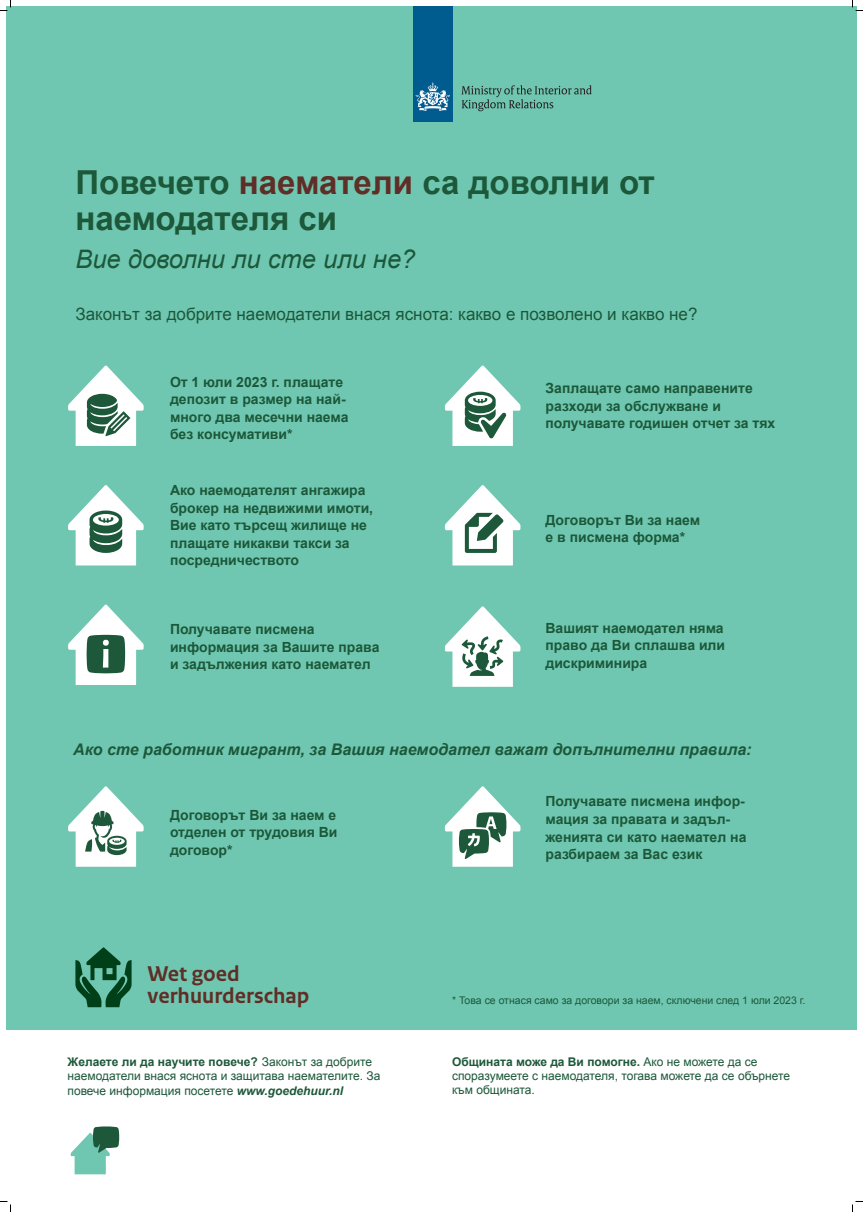
<style>
.page{position:relative;width:863px;height:1212px;background:#fff}
.page>*{position:absolute;margin:0;border:0;box-sizing:border-box;transform-origin:0 0}
.t1{font:700 33px/36px "Arial";color:#1c5839}
.t2{font:italic 25.5px "Arial";color:#1c5839}
.t3{font:700 22.5px/22.5px "Rijksoverheid Sans Text";color:#5f2e26}
.t4{font:17px "Arial";color:#1c5839}
.t5{font:italic 700 16px "Arial";color:#1c5839}
.t6{font:700 14px/17.5px "Arial";color:#1c5839}
.t7{font:12px/14.4px "Arial";color:#1c5839}
.t8{font:10.5px "Arial";color:#1c593a}
.s1{color:#5f2e26}
.s2{font-weight:700}
.s3{font-weight:700;font-style:italic}
</style>
<div class="page">
<div style="left:6px;top:6px;width:851px;height:1023px;background:#70c7b1"></div>
<svg style="left:75px;top:947px;width:57px;height:60px"></svg>
<svg style="left:445px;top:485px;width:75px;height:80px"></svg>
<svg style="left:68px;top:365px;width:76px;height:81px"></svg>
<svg style="left:68px;top:485px;width:76px;height:80px"></svg>
<svg style="left:445px;top:365px;width:75px;height:81px"></svg>
<svg style="left:445px;top:786px;width:75px;height:80px"></svg>
<svg style="left:68px;top:786px;width:76px;height:80px"></svg>
<svg style="left:68px;top:604px;width:76px;height:81px"></svg>
<svg style="left:445px;top:606px;width:75px;height:81px"></svg>
<div style="left:413px;top:6px;width:40px;height:116px;background:#005b8f"></div>
<svg style="left:416px;top:82px;width:34px;height:29px"></svg>
<svg style="left:461px;top:85px;width:131px;height:26px"></svg>
<svg style="left:71px;top:1126px;width:48px;height:48px"></svg>
<div style="left:99px;top:1128px;width:15px;height:14px;background:#1c5839"></div>
<svg style="left:0;top:0;width:11px;height:11px"></svg>
<svg style="left:0;top:1201px;width:11px;height:11px"></svg>
<svg style="left:852px;top:0;width:11px;height:11px"></svg>
<svg style="left:852px;top:1201px;width:11px;height:11px"></svg>
<h1 class="t1" style="left:75px;top:165px;width:581px">Повечето <span class="s1">наематели</span> са доволни от наемодателя си</h1>
<h2 class="t2" style="left:75px;top:242px;width:341px">Вие доволни ли сте или не?</h2>
<p class="t4" style="left:75px;top:303px;width:624px">Законът за добрите наемодатели внася яснота: какво е позволено и какво не?</p>
<p class="t6" style="left:170px;top:373px;width:180px">От 1 юли 2023 г. плащате депозит в размер на най&shy;много два месечни наема без консумативи*</p>
<p class="t6" style="left:545px;top:380px;width:231px">Заплащате само направените разходи за обслужване и получавате годишен отчет за тях</p>
<p class="t6" style="left:170px;top:482px;width:205px">Ако наемодателят ангажира брокер на недвижими имоти,<br>Вие като търсещ жилище не плащате никакви такси за посредничеството</p>
<p class="t6" style="left:545px;top:511px;width:156px">Договорът Ви за наем е в писмена форма*</p>
<p class="t6" style="left:170px;top:621px;width:211px">Получавате писмена информация за Вашите права и задължения като наемател</p>
<p class="t6" style="left:545px;top:619px;width:181px;text-align:justify">Вашият наемодател няма право да Ви сплашва или дискриминира</p>
<p class="t5" style="left:73px;top:738px;width:680px">Ако сте работник мигрант, за Вашия наемодател важат допълнителни правила:</p>
<p class="t6" style="left:170px;top:806px;width:169px;text-align:justify">Договорът Ви за наем е отделен от трудовия Ви договор*</p>
<h3 class="t3" style="left:148px;top:962px;width:163px">Wet goed verhuurderschap</h3>
<p class="t6" style="left:545px;top:793px;width:202px">Получавате писмена инфор-- мация за правата и задъл&shy;женията си като наемател на разбираем за Вас език</p>
<p class="t8" style="left:452px;top:993px;width:355px">* Това се отнася само за договори за наем, сключени след 1 юли 2023 г.</p>
<p class="t7" style="left:68px;top:1054px;width:314px"><span class="s2">Желаете ли да научите повече?</span> Законът за добрите наемодатели внася яснота и защитава наемателите. За повече информация посетете <span class="s3">www.goedehuur.nl</span></p>
<p class="t7" style="left:452px;top:1054px;width:340px"><span class="s2">Общината може да Ви помогне.</span> Ако не можете да се споразумеете с наемодателя, тогава можете да се обърнете към общината.</p>
</div>
